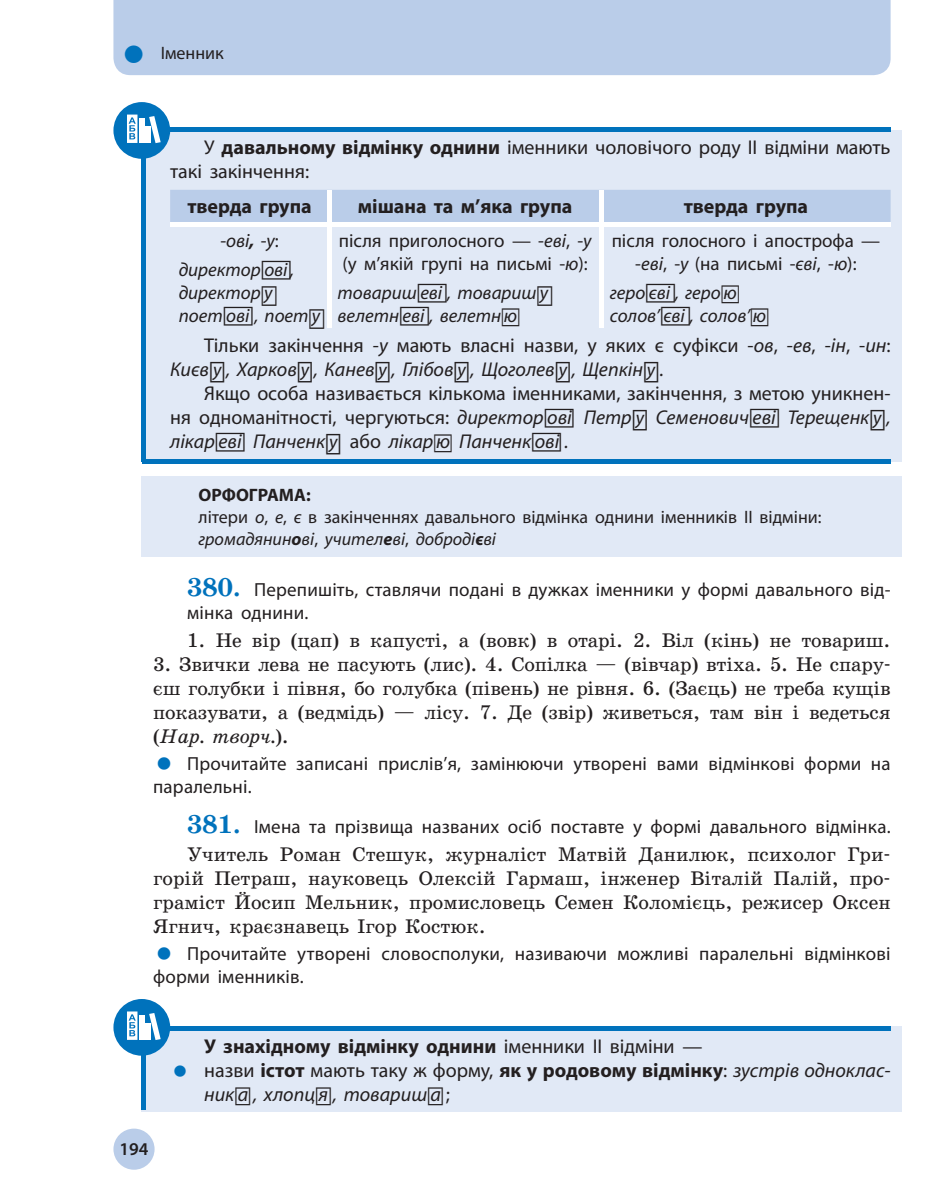
<style>
.page{position:relative;width:936px;height:1191px;background:#fff}
.page>*{position:absolute;margin:0;border:0;box-sizing:border-box;transform-origin:0 0}
.t1{font:20px/24px "School";letter-spacing:-.01em;color:#231f20;text-align:justify}
.t2{font:20px/24px "Myriad Pro";color:#231f20}
.t3{font:700 20px/24px "Myriad Pro";color:#231f20}
.t4{font:19px/23px "Myriad Pro";letter-spacing:.01em;color:#231f20}
.t5{font:italic 19px/23px "Myriad Pro";color:#231f20}
.t6{font:18px/22px "Myriad Pro";color:#231f20}
.t7{font:600 18px "Myriad Pro";color:#231f20}
.s1{font-weight:700}
.s2{font-style:normal}
.s3{font-family:"Orpho";font-style:normal;font-size:20.8px}
.s4{font-style:italic}
.s5{font-family:"Orpho";font-style:normal}
.s6{font-family:"Orpho";font-size:21.8px}
.s7{font-style:italic;font-size:19px}
.s8{font-family:"Orpho"}
.s9{font-family:"Orpho";font-size:19px}
.s10{font-weight:700;font-style:italic}
.s11{font-family:"School";font-weight:700;font-size:26px;color:#0072bc}
.s12{font-weight:400}
.s13{font-weight:400;font-style:italic}
.s14{font-family:"Orpho";font-weight:400;font-size:19px}
</style>
<div class="page">
<div style="left:113px;top:1128px;width:41px;height:41px;background:#bacde9;border-radius:50%"></div>
<div style="left:113px;top:0;width:777px;height:75px;background:#bacde9"></div>
<div style="left:142px;top:1026px;width:759px;height:85px;background:#e1e9f6"></div>
<div style="left:142px;top:130px;width:759px;height:332px;background:#e1e9f6"></div>
<hr style="left:142px;top:128px;width:748px;height:4px;background:#0072bc">
<hr style="left:142px;top:459px;width:748px;height:4px;background:#0072bc">
<hr style="left:142px;top:1026px;width:748px;height:4px;background:#0072bc">
<div style="left:170px;top:190px;width:720px;height:33px;background:#bacde9"></div>
<hr style="left:327px;top:190px;width:4px;height:33px;background:#fff">
<hr style="left:599px;top:190px;width:4px;height:33px;background:#fff">
<hr style="left:327px;top:227px;width:4px;height:101px;background:#fff">
<hr style="left:599px;top:227px;width:4px;height:101px;background:#fff">
<hr style="left:170px;top:223px;width:159px;height:4px;background:#fff">
<hr style="left:329px;top:223px;width:272px;height:4px;background:#fff">
<hr style="left:601px;top:223px;width:289px;height:4px;background:#fff">
<div style="left:142px;top:476px;width:759px;height:80px;background:#e1e9f6"></div>
<hr style="left:142px;top:139px;width:4px;height:323px;background:#0072bc">
<div style="left:113px;top:102px;width:57px;height:57px;background:#0072bc;border-radius:50%"></div>
<svg style="left:127px;top:115px;width:10px;height:28px"></svg>
<div style="left:139px;top:118px;width:5px;height:25px;background:#fff"></div>
<svg style="left:149px;top:116px;width:12px;height:27px"></svg>
<div style="left:145px;top:126px;width:6px;height:17px;background:#fff"></div>
<hr style="left:142px;top:1037px;width:4px;height:72px;background:#0072bc">
<div style="left:113px;top:999px;width:57px;height:56px;background:#0072bc;border-radius:50%"></div>
<svg style="left:127px;top:1011px;width:10px;height:28px"></svg>
<div style="left:139px;top:1015px;width:5px;height:24px;background:#fff"></div>
<svg style="left:149px;top:1013px;width:12px;height:27px"></svg>
<div style="left:145px;top:1023px;width:6px;height:16px;background:#fff"></div>
<svg style="left:125px;top:46px;width:18px;height:17px"></svg>
<p class="t6" style="left:161px;top:42px;width:65px">Іменник</p>
<p class="t2" style="left:170px;top:135px;width:721px;text-indent:34px">У <span class="s1">давальному відмінку однини</span> іменники чоловічого роду ІІ відміни мають такі закінчення:</p>
<p class="t3" style="left:187px;top:194px;width:126px">тверда група</p>
<p class="t3" style="left:358px;top:194px;width:216px">мішана та м’яка група</p>
<p class="t3" style="left:683px;top:194px;width:126px">тверда група</p>
<p class="t5" style="left:179px;top:226px;width:117px;line-height:28.6px;text-indent:42px"><span class="s2">-</span>ові<span class="s1">,</span> <span class="s2">-</span>у<span class="s2">: </span>директор<sup>0</sup>ові ,</p>
<p class="t5" style="left:179px;top:281px;width:147px">директор<span class="s3">8</span>у поет<sup>0</sup>ові , поет<span class="s3">8</span>у</p>
<p class="t4" style="left:611px;top:229px;width:270px;text-align:center">після голосного і апострофа — -<span class="s4">еві</span>, -<span class="s4">у</span> (на письмі -<span class="s4">єві</span>, -<span class="s4">ю</span>):</p>
<p class="t5" style="left:609px;top:281px;width:160px">геро<sup>0</sup>єві , геро<span class="s5">9</span>ю солов’<sup>0</sup>єві , солов’<span class="s5">9</span>ю</p>
<p class="t2" style="left:170px;top:333px;width:722px;text-indent:34px">Тільки закінчення -<span class="s4">у</span> мають власні назви, у яких є суфікси -<span class="s4">ов</span>, -<span class="s4">ев</span>, -<span class="s4">ін</span>, -<span class="s4">ин</span>:<br><span class="s4">Києв</span><span class="s6">-</span><span class="s7">у</span> <span class="s4">, Харков</span><span class="s6">-</span><span class="s7">у</span> <span class="s4">, Канев</span><span class="s6">-</span><span class="s7">у</span> <span class="s4">, Глібов</span><span class="s6">-</span><span class="s7">у</span> <span class="s4">, Щоголев</span><span class="s6">-</span><span class="s7">у</span> <span class="s4">, Щепкін</span><span class="s6">-</span><span class="s7">у</span> <span class="s4">.</span></p>
<p class="t2" style="left:170px;top:381px;width:722px;text-align:justify;text-indent:34px">Якщо особа називається кількома іменниками, закінчення, з метою уникнен&shy;ня одноманітності, чергуються: <span class="s4">директор</span><span class="s8">0</span><span class="s4">ові Петр</span><span class="s6">-</span><span class="s7">у</span> <span class="s4">Семенович</span><span class="s8">0</span><span class="s4">еві Терещенк</span><span class="s6">-</span><span class="s7">у</span> <span class="s4">, лікар</span><span class="s8">0</span><span class="s4">еві Панченк</span><span class="s6">-</span><span class="s7">у</span> або <span class="s4">лікар</span><span class="s9">9</span><span class="s4">ю Панченк</span><span class="s8">0</span><span class="s4">ові .</span></p>
<p class="t6" style="left:198px;top:484px;width:624px"><span class="s1">ОРФОГРАМА:<br></span>літери <span class="s4">о</span>, <span class="s4">е</span>, <span class="s4">є</span> в закінченнях давального відмінка однини іменників ІІ відміни: <span class="s4">громадянин</span><span class="s10">о</span><span class="s4">ві</span>, <span class="s4">учител</span><span class="s10">е</span><span class="s4">ві</span>, <span class="s4">доброді</span><span class="s10">є</span><span class="s4">ві</span></p>
<p class="t4" style="left:187px;top:578px;width:704px"><span class="s11">380.</span> Перепишіть, ставлячи подані в дужках іменники у формі давального від&shy;мінка однини.</p>
<p class="t1" style="left:187px;top:629px;width:704px">1. Не вір (цап) в капусті, а (вовк) в отарі. 2. Віл (кінь) не товариш.</p>
<p class="t1" style="left:153px;top:653px;width:739px">3. Звички лева не пасують (лис). 4. Сопілка — (вівчар) втіха. 5. Не спару&shy;єш голубки і півня, бо голубка (півень) не рівня. 6. (Заєць) не треба кущів показувати, а (ведмідь) — лісу. 7. Де (звір) живеться, там він і ведеться (<span class="s4">Нар. творч.</span>).</p>
<p class="t4" style="left:153px;top:752px;width:739px;text-indent:34px">Прочитайте записані прислів’я, замінюючи утворені вами відмінкові форми на паралельні.</p>
<p class="t4" style="left:187px;top:815px;width:705px"><span class="s11">381.</span> Імена та прізвища названих осіб поставте у формі давального відмінка.</p>
<p class="t1" style="left:153px;top:843px;width:739px;text-indent:34px">Учитель Роман Стешук, журналіст Матвій Данилюк, психолог Гри&shy;горій Петраш, науковець Олексій Гармаш, інженер Віталій Палій, про&shy;граміст Йосип Мельник, промисловець Семен Коломієць, режисер Оксен Ягнич, краєзнавець Ігор Костюк.</p>
<p class="t4" style="left:153px;top:942px;width:738px;text-indent:34px">Прочитайте утворені словосполуки, називаючи можливі паралельні відмінкові форми іменників.</p>
<p class="t4" style="left:339px;top:229px;width:254px">після приголосного — -<span class="s4">еві</span>, -<span class="s4">у </span>(у м’якій групі на письмі -<span class="s4">ю</span>):</p>
<p class="t5" style="left:337px;top:281px;width:216px">товариш<sup>0</sup>еві , товариш<span class="s3">8</span>у велетн<sup>0</sup>еві , велетн<span class="s5">9</span>ю</p>
<p class="t7" style="left:119px;top:1137px;width:30px">194</p>
<p class="t3" style="left:204px;top:1033px;width:687px">У знахідному відмінку однини <span class="s12">іменники II відміни —<br>назви</span> істот <span class="s12">мають таку ж форму,</span> як у родовому відмінку<span class="s12">:</span> <span class="s13">зустрів одноклас&shy;ник</span><span class="s14">8</span><span class="s13">а , хлопц</span><span class="s14">8</span><span class="s13">я , товариш</span><span class="s14">8</span><span class="s13">а</span> <span class="s12">;</span></p>
</div>
